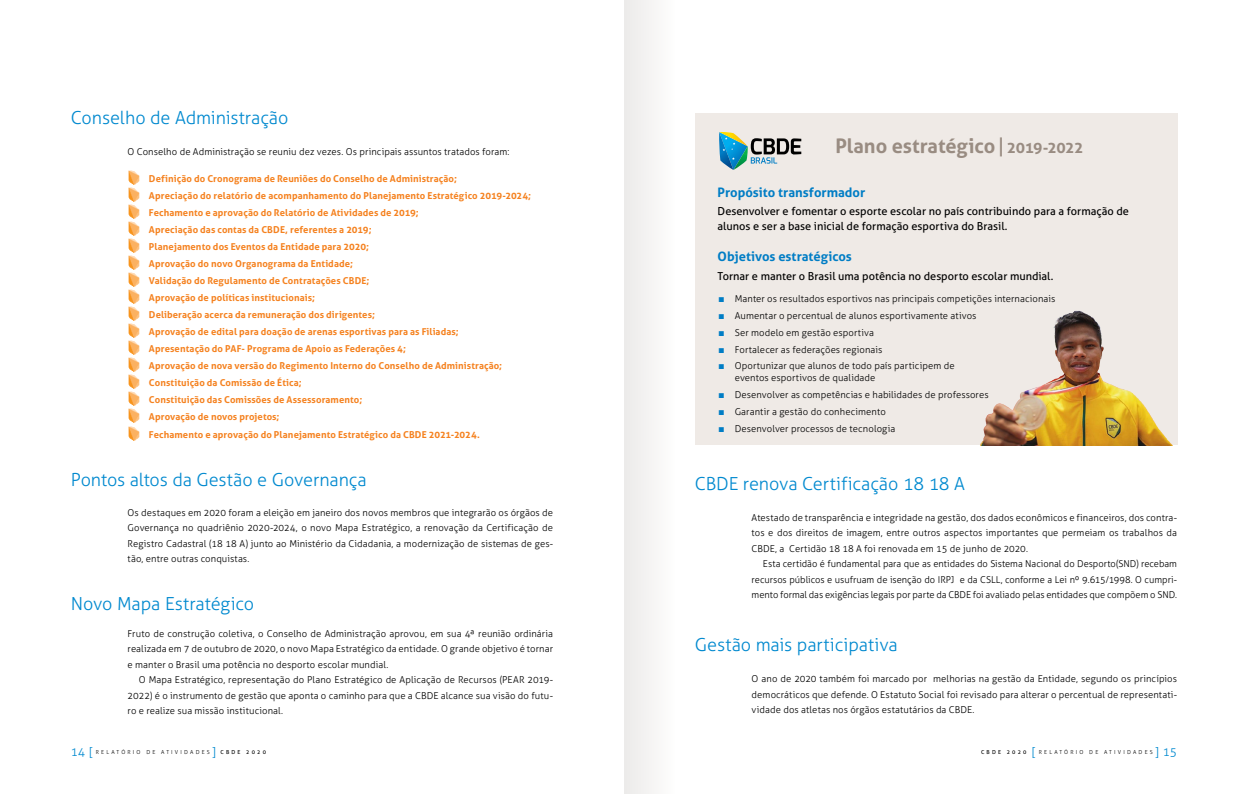
<style>
.page{position:relative;width:1248px;height:794px;background:#fff}
.page>*{position:absolute;margin:0;border:0;box-sizing:border-box;transform-origin:0 0}
.t1{font:700 20px "Aller";letter-spacing:-.005em;color:#998c82}
.t2{font:300 18px "Aller";letter-spacing:-.005em;color:#0089cf}
.t3{font:700 13px "Aller";color:#007dc5}
.t4{font:11px/15.5px "Aller";color:#000}
.t5{font:300 9.5px/15.5px "Aller";letter-spacing:.01em;color:#000;text-align:justify}
.t6{font:700 9.5px/17px "Aller";letter-spacing:.01em;color:#f58220}
.t7{font:300 5.5px "Aller";letter-spacing:.4em;color:#000}
.s1{font-weight:400}
.s2{font-size:15.5px}
.s3{color:#007dc5}
.s4{font-size:12px;color:#0089cf}
</style>
<div class="page">
<div style="left:694px;top:113px;width:482px;height:332px;background:#efeae6"></div>
<img style="left:128px;top:170px;width:12px;height:14px">
<img style="left:128px;top:187px;width:12px;height:14px">
<img style="left:128px;top:204px;width:12px;height:14px">
<img style="left:128px;top:221px;width:12px;height:14px">
<img style="left:128px;top:238px;width:12px;height:14px">
<img style="left:128px;top:255px;width:12px;height:14px">
<img style="left:128px;top:272px;width:12px;height:14px">
<img style="left:128px;top:289px;width:12px;height:14px">
<img style="left:128px;top:306px;width:12px;height:14px">
<img style="left:128px;top:323px;width:12px;height:14px">
<img style="left:128px;top:340px;width:12px;height:14px">
<img style="left:128px;top:357px;width:12px;height:14px">
<img style="left:128px;top:374px;width:12px;height:14px">
<img style="left:128px;top:391px;width:12px;height:14px">
<img style="left:128px;top:408px;width:12px;height:14px">
<img style="left:128px;top:426px;width:12px;height:14px">
<svg style="left:719px;top:132px;width:82px;height:38px"></svg>
<img style="left:980px;top:288px;width:198px;height:157px">
<div style="left:624px;top:0;width:50px;height:794px;background:#f4f3f2"></div>
<h2 class="t2" style="left:71px;top:107px;width:219px">Conselho de Administração</h2>
<p class="t5" style="left:128px;top:144px;width:383px">O Conselho de Administração se reuniu dez vezes. Os principais assuntos tratados foram:</p>
<p class="t6" style="left:149px;top:170px;width:384px">Definição do Cronograma de Reuniões do Conselho de Administração;<br>Apreciação do relatório de acompanhamento do Planejamento Estratégico 2019-2024; Fechamento e aprovação do Relatório de Atividades de 2019;<br>Apreciação das contas da CBDE, referentes a 2019;<br>Planejamento dos Eventos da Entidade para 2020;<br>Aprovação do novo Organograma da Entidade;<br>Validação do Regulamento de Contratações CBDE;<br>Aprovação de políticas institucionais;<br>Deliberação acerca da remuneração dos dirigentes;<br>Aprovação de edital para doação de arenas esportivas para as Filiadas;<br>Apresentação do PAF- Programa de Apoio as Federações 4;<br>Aprovação de nova versão do Regimento Interno do Conselho de Administração; Constituição da Comissão de Ética;<br>Constituição das Comissões de Assessoramento;<br>Aprovação de novos projetos;</p>
<p class="t6" style="left:149px;top:426px;width:332px">Fechamento e aprovação do Planejamento Estratégico da CBDE 2021-2024.</p>
<h2 class="t2" style="left:71px;top:469px;width:297px">Pontos altos da Gestão e Governança</h2>
<p class="t5" style="left:128px;top:504px;width:427px">Os destaques em 2020 foram a eleição em janeiro dos novos membros que integrarão os órgãos de Governança no quadriênio 2020-2024, o novo Mapa Estratégico, a renovação da Certificação de Registro Cadastral (18 18 A) junto ao Ministério da Cidadania, a modernização de sistemas de ges&shy;tão, entre outras conquistas.</p>
<h2 class="t2" style="left:71px;top:593px;width:185px">Novo Mapa Estratégico</h2>
<p class="t5" style="left:128px;top:625px;width:427px">Fruto de construção coletiva, o Conselho de Administração aprovou, em sua 4ª reunião ordinária realizada em 7 de outubro de 2020, o novo Mapa Estratégico da entidade. O grande objetivo é tornar e manter o Brasil uma potência no desporto escolar mundial.</p>
<p class="t5" style="left:128px;top:672px;width:427px;text-indent:11px">O Mapa Estratégico, representação do Plano Estratégico de Aplicação de Recursos (PEAR 2019- 2022) é o instrumento de gestão que aponta o caminho para que a CBDE alcance sua visão do futu&shy;ro e realize sua missão institucional.</p>
<h1 class="t1" style="left:835px;top:133px;width:250px">Plano estratégico<span class="s1">|</span> <span class="s2">2019-2022</span></h1>
<h3 class="t3" style="left:717px;top:184px;width:149px">Propósito transformador</h3>
<p class="t4" style="left:717px;top:203px;width:413px">Desenvolver e fomentar o esporte escolar no país contribuindo para a formação de alunos e ser a base inicial de formação esportiva do Brasil.</p>
<h3 class="t3" style="left:717px;top:249px;width:136px">Objetivos estratégicos</h3>
<p class="t4" style="left:717px;top:268px;width:337px">Tornar e manter o Brasil uma potência no desporto escolar mundial.</p>
<p class="t5" style="left:718px;top:291px;width:338px"><span class="s3">■</span> Manter os resultados esportivos nas principais competições internacionais</p>
<p class="t5" style="left:718px;top:308px;width:259px"><span class="s3">■</span> Aumentar o percentual de alunos esportivamente ativos</p>
<p class="t5" style="left:718px;top:325px;width:157px"><span class="s3">■</span> Ser modelo em gestão esportiva</p>
<p class="t5" style="left:718px;top:341px;width:165px"><span class="s3">■</span> Fortalecer as federações regionais</p>
<p class="t5" style="left:734px;top:360px;width:221px;line-height:12px;text-indent:-16px"><span class="s3">■</span> Oportunizar que alunos de todo país participem de eventos esportivos de qualidade</p>
<p class="t5" style="left:718px;top:387px;width:271px"><span class="s3">■</span> Desenvolver as competências e habilidades de professores</p>
<p class="t5" style="left:718px;top:404px;width:169px"><span class="s3">■</span> Garantir a gestão do conhecimento</p>
<p class="t5" style="left:718px;top:421px;width:178px"><span class="s3">■</span> Desenvolver processos de tecnologia</p>
<h2 class="t2" style="left:694px;top:472px;width:272px">CBDE renova Certificação 18 18 A</h2>
<p class="t5" style="left:751px;top:509px;width:427px">Atestado de transparência e integridade na gestão, dos dados econômicos e financeiros, dos contra&shy;tos e dos direitos de imagem, entre outros aspectos importantes que permeiam os trabalhos da CBDE, a Certidão 18 18 A foi renovada em 15 de junho de 2020.</p>
<p class="t5" style="left:751px;top:556px;width:427px;text-indent:11px">Esta certidão é fundamental para que as entidades do Sistema Nacional do Desporto(SND) recebam recursos públicos e usufruam de isenção do IRPJ e da CSLL, conforme a Lei nº 9.615/1998. O cumpri&shy;mento formal das exigências legais por parte da CBDE foi avaliado pelas entidades que compõem o SND.</p>
<h2 class="t2" style="left:694px;top:634px;width:204px">Gestão mais participativa</h2>
<p class="t5" style="left:751px;top:671px;width:427px">O ano de 2020 também foi marcado por melhorias na gestão da Entidade, segundo os princípios democráticos que defende. O Estatuto Social foi revisado para alterar o percentual de representati&shy;vidade dos atletas nos órgãos estatutários da CBDE.</p>
<p class="t7" style="left:71px;top:749px;width:197px"><span class="s4">14 [</span> RELATÓRIO DE ATIVIDADES<span class="s4">]</span> <span class="s1">CBDE 2020</span></p>
<p class="t7" style="left:980px;top:749px;width:197px"><span class="s1">CBDE 2020</span> <span class="s4">[</span> RELATÓRIO DE ATIVIDADES<span class="s4">]15</span></p>
</div>
